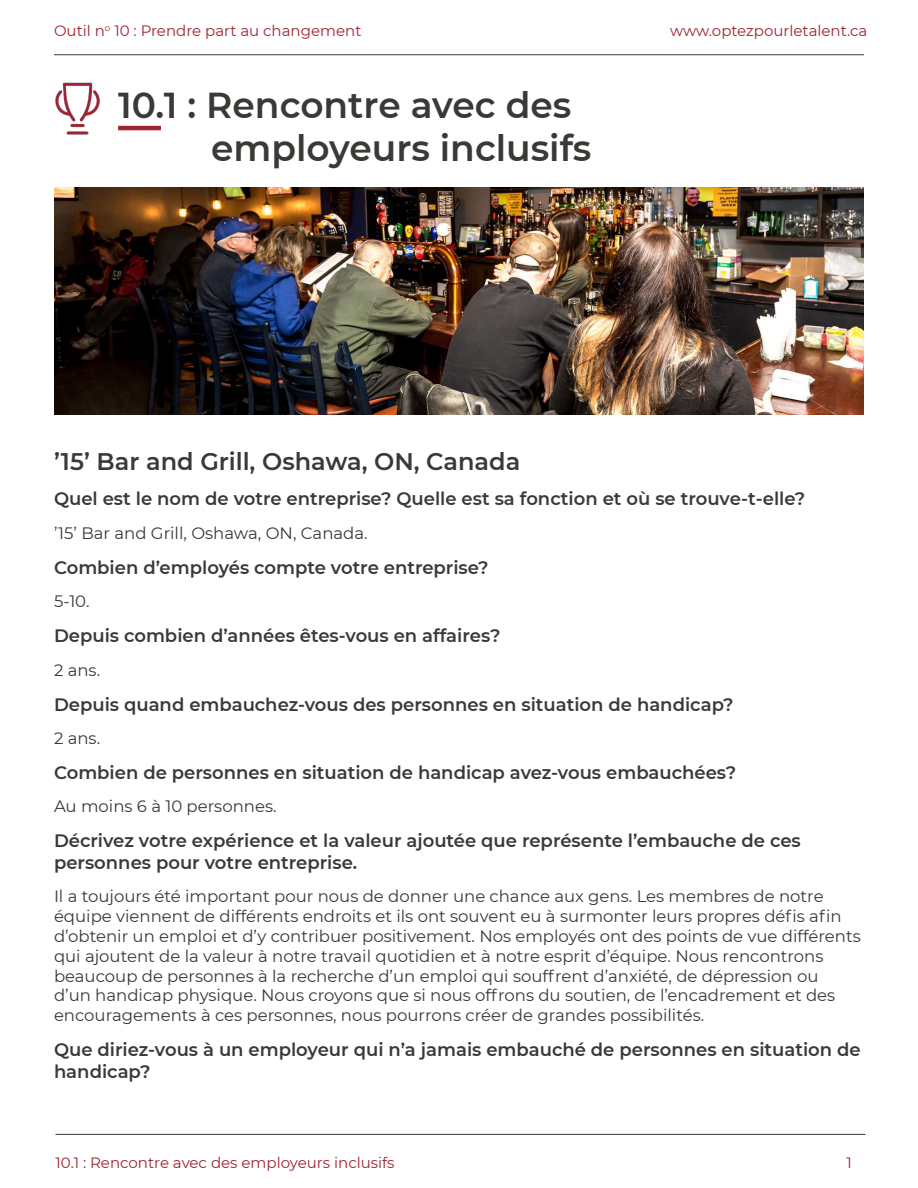
<style>
.page{position:relative;width:918px;height:1188px;background:#fff}
.page>*{position:absolute;margin:0;border:0;box-sizing:border-box;transform-origin:0 0}
.t1{font:600 36px/43.2px "Montserrat";color:#3b3936}
.t2{font:600 24px "Montserrat";color:#3b3936}
.t3{font:600 18px/21.6px "Montserrat";color:#3b3936}
.t4{font:16.5px/19.8px "Montserrat";color:#3b3936}
.t5{font:15px "Montserrat";color:#9e2432}
</style>
<div class="page">
<hr style="left:56px;top:1134px;width:810px;height:1px;background:#3b3936">
<hr style="left:54px;top:54px;width:810px;height:1px;background:#3b3936">
<hr style="left:118px;top:126px;width:43px;height:4px;background:#9e2432">
<img style="left:55px;top:82px;width:45px;height:53px">
<img style="left:54px;top:188px;width:810px;height:226px">
<p class="t5" style="left:54px;top:20px;width:309px">Outil n<sup>o</sup> 10 : Prendre part au changement</p>
<p class="t5" style="left:670px;top:20px;width:199px">www.optezpourletalent.ca</p>
<h1 class="t1" style="left:211px;top:82px;width:382px;text-indent:-93px">10.1 : Rencontre avec des employeurs inclusifs</h1>
<p class="t2" style="left:54px;top:445px;width:468px">’15’ Bar and Grill, Oshawa, ON, Canada</p>
<p class="t3" style="left:54px;top:487px;width:753px">Quel est le nom de votre entreprise? Quelle est sa fonction et où se trouve-t-elle?</p>
<p class="t4" style="left:54px;top:522px;width:315px">’15’ Bar and Grill, Oshawa, ON, Canada.</p>
<p class="t3" style="left:54px;top:556px;width:436px">Combien d’employés compte votre entreprise?</p>
<p class="t4" style="left:54px;top:591px;width:37px">5-10.</p>
<p class="t3" style="left:54px;top:624px;width:448px">Depuis combien d’années êtes-vous en affaires?</p>
<p class="t4" style="left:54px;top:659px;width:48px">2 ans.</p>
<p class="t3" style="left:54px;top:693px;width:681px">Depuis quand embauchez-vous des personnes en situation de handicap?</p>
<p class="t4" style="left:54px;top:728px;width:48px">2 ans.</p>
<p class="t3" style="left:54px;top:761px;width:684px">Combien de personnes en situation de handicap avez-vous embauchées?</p>
<p class="t4" style="left:54px;top:796px;width:224px">Au moins 6 à 10 personnes.</p>
<p class="t3" style="left:54px;top:829px;width:748px">Décrivez votre expérience et la valeur ajoutée que représente l’embauche de ces personnes pour votre entreprise.</p>
<p class="t4" style="left:54px;top:886px;width:771px">Il a toujours été important pour nous de donner une chance aux gens. Les membres de notre</p>
<p class="t4" style="left:54px;top:906px;width:789px">équipe viennent de différents endroits et ils ont souvent eu à surmonter leurs propres défis afin</p>
<p class="t4" style="left:54px;top:926px;width:808px">d’obtenir un emploi et d’y contribuer positivement. Nos employés ont des points de vue différents qui ajoutent de la valeur à notre travail quotidien et à notre esprit d’équipe. Nous rencontrons beaucoup de personnes à la recherche d’un emploi qui souffrent d’anxiété, de dépression ou<br>d’un handicap physique. Nous croyons que si nous offrons du soutien, de l’encadrement et des encouragements à ces personnes, nous pourrons créer de grandes possibilités.</p>
<p class="t3" style="left:54px;top:1038px;width:808px">Que diriez-vous à un employeur qui n’a jamais embauché de personnes en situation de handicap?</p>
<h5 class="t5" style="left:56px;top:1152px;width:341px">10.1 : Rencontre avec des employeurs inclusifs</h5>
<p class="t5" style="left:847px;top:1152px;width:7px">1</p>
</div>
